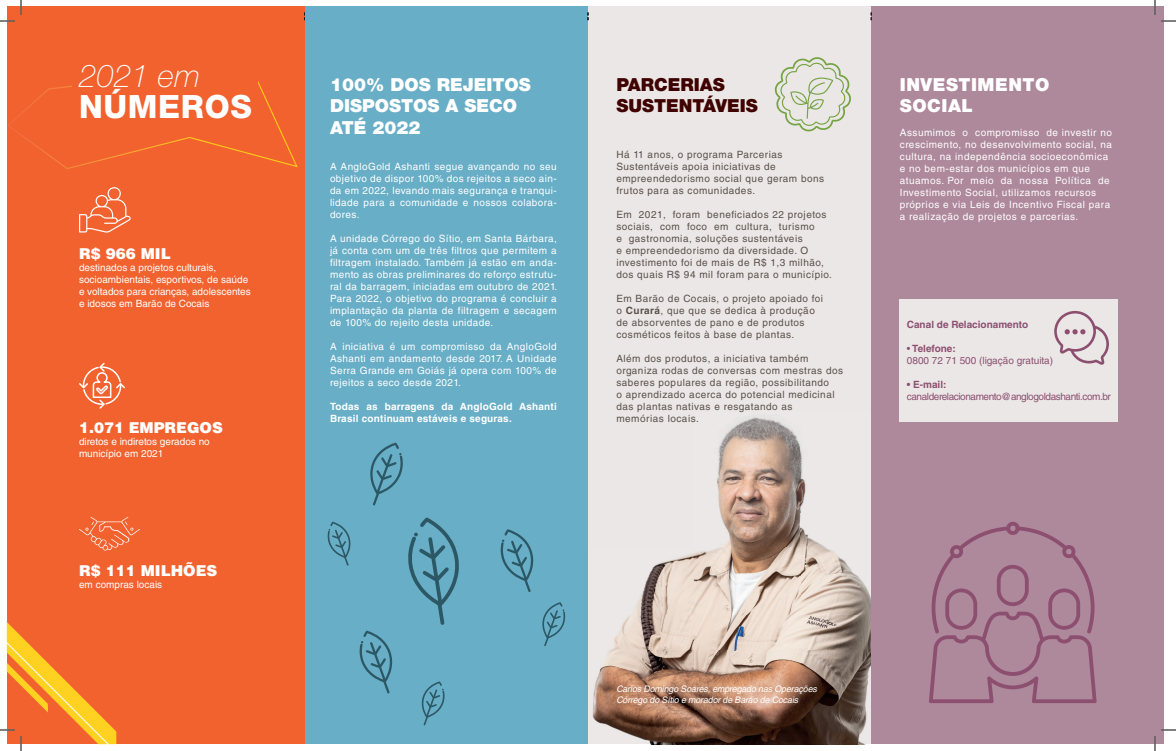
<style>
.page{position:relative;width:1176px;height:751px;background:#fff}
.page>*{position:absolute;margin:0;border:0;box-sizing:border-box;transform-origin:0 0}
.t1{font:800 32.1px "Helvetica Neue LT Std";letter-spacing:.02em;color:#fff}
.t2{font:italic 100 31.5px "Helvetica Neue LT Std";color:#fff}
.t3{font:900 18px/21.6px "Helvetica Neue LT Std";color:#fff}
.t4{font:900 18px/21.6px "Helvetica Neue LT Std";color:#3f0200}
.t5{font:900 18px/21.6px "Helvetica Neue LT Std";letter-spacing:.03em;color:#fff}
.t6{font:900 15px "Helvetica LT Std";color:#fff}
.t7{font:10px/12px "Helvetica LT Std";letter-spacing:.04em;color:#fff;text-align:justify}
.t8{font:10px/12px "Helvetica LT Std";letter-spacing:.05em;color:#59504b}
.t9{font:10px/12px "Helvetica LT Std";color:#fff}
.t10{font:700 10px/12px "Helvetica LT Std";letter-spacing:.02em;color:#fff}
.t11{font:10px "Helvetica LT Std";letter-spacing:-.04em;color:#8c4f70}
.t12{font:10px/12px "Helvetica LT Std";color:#8c4f70}
.t13{font:700 10px "Helvetica LT Std";color:#8c4f70}
.t14{font:italic 9px/10.8px "Helvetica LT Std";color:#fff}
.s1{font-weight:700}
</style>
<div class="page">
<img style="left:588px;top:743px;width:283px;height:1px">
<img style="left:588px;top:649px;width:106px;height:61px">
<img style="left:694px;top:649px;width:107px;height:61px">
<img style="left:801px;top:649px;width:70px;height:94px">
<img style="left:588px;top:710px;width:213px;height:33px">
<img style="left:588px;top:7px;width:283px;height:642px">
<div style="left:296px;top:7px;width:292px;height:737px;background:#68aec6"></div>
<div style="left:871px;top:7px;width:292px;height:737px;background:#ae889b"></div>
<div style="left:7px;top:7px;width:297px;height:737px;background:#f2622f"></div>
<svg style="left:408px;top:517px;width:51px;height:108px"></svg>
<svg style="left:328px;top:521px;width:22px;height:45px"></svg>
<svg style="left:542px;top:602px;width:23px;height:44px"></svg>
<svg style="left:422px;top:681px;width:23px;height:44px"></svg>
<svg style="left:370px;top:442px;width:33px;height:63px"></svg>
<svg style="left:501px;top:529px;width:32px;height:63px"></svg>
<svg style="left:359px;top:630px;width:33px;height:63px"></svg>
<div style="left:900px;top:299px;width:218px;height:123px;background:#eae7e6"></div>
<svg style="left:1054px;top:311px;width:55px;height:54px"></svg>
<svg style="left:8px;top:81px;width:290px;height:88px"></svg>
<div style="left:72px;top:43px;width:185px;height:94px;background:#f2622f"></div>
<svg style="left:79px;top:517px;width:61px;height:33px"></svg>
<svg style="left:79px;top:187px;width:52px;height:46px"></svg>
<svg style="left:79px;top:362px;width:46px;height:47px"></svg>
<svg style="left:929px;top:522px;width:168px;height:181px"></svg>
<svg style="left:775px;top:57px;width:76px;height:75px;background:#d6dbcb"></svg>
<svg style="left:1161px;top:729px;width:15px;height:1px"></svg>
<svg style="left:0;top:0;width:22px;height:22px"></svg>
<svg style="left:0;top:622px;width:117px;height:129px"></svg>
<svg style="left:1154px;top:0;width:22px;height:22px"></svg>
<svg style="left:1154px;top:736px;width:2px;height:15px"></svg>
<h2 class="t2" style="left:79px;top:58px;width:122px">2021 em</h2>
<h1 class="t1" style="left:79px;top:88px;width:174px">NÚMEROS</h1>
<h3 class="t6" style="left:79px;top:243px;width:93px">R$ 966 MIL</h3>
<p class="t9" style="left:79px;top:261px;width:173px">destinados a projetos culturais, socioambientais, esportivos, de saúde e voltados para crianças, adolescentes e idosos em Barão de Cocais</p>
<h3 class="t6" style="left:79px;top:418px;width:145px">1.071 EMPREGOS</h3>
<p class="t9" style="left:79px;top:435px;width:132px">diretos e indiretos gerados no município em 2021</p>
<h3 class="t6" style="left:79px;top:561px;width:140px">R$ 111 MILHÕES</h3>
<p class="t9" style="left:79px;top:579px;width:85px">em compras locais</p>
<h3 class="t3" style="left:330px;top:73px;width:202px">100% DOS REJEITOS<br>DISPOSTOS A SECO<br>ATÉ 2022</h3>
<p class="t7" style="left:330px;top:160px;width:228px">A AngloGold Ashanti segue avançando no seu objetivo de dispor 100% dos rejeitos a seco ain&shy;da em 2022, levando mais segurança e tranqui&shy;lidade para a comunidade e nossos colabora&shy;dores.</p>
<p class="t7" style="left:330px;top:232px;width:229px">A unidade Córrego do Sítio, em Santa Bárbara, já conta com um de três filtros que permitem a filtragem instalado. Também já estão em anda&shy;mento as obras preliminares do reforço estrutu&shy;ral da barragem, iniciadas em outubro de 2021.<br>Para 2022, o objetivo do programa é concluir a implantação da planta de filtragem e secagem de 100% do rejeito desta unidade.</p>
<p class="t7" style="left:330px;top:340px;width:228px">A iniciativa é um compromisso da AngloGold Ashanti em andamento desde 2017. A Unidade Serra Grande em Goiás já opera com 100% de rejeitos a seco desde 2021.</p>
<p class="t10" style="left:330px;top:400px;width:228px">Todas as barragens da AngloGold Ashanti<br>Brasil continuam estáveis e seguras.</p>
<h3 class="t4" style="left:616px;top:73px;width:143px">PARCERIAS<br>SUSTENTÁVEIS</h3>
<p class="t8" style="left:616px;top:148px;width:209px">Há 11 anos, o programa Parcerias Sustentáveis apoia iniciativas de empreendedorismo social que geram bons frutos para as comunidades.</p>
<p class="t8" style="left:616px;top:208px;width:217px">Em 2021, foram beneficiados 22 projetos sociais, com foco em cultura, turismo<br>e gastronomia, soluções sustentáveis<br>e empreendedorismo da diversidade. O investimento foi de mais de R$ 1,3 milhão, dos quais R$ 94 mil foram para o município.</p>
<p class="t8" style="left:616px;top:292px;width:208px">Em Barão de Cocais, o projeto apoiado foi o <span class="s1">Curará</span>, que que se dedica à produção de absorventes de pano e de produtos cosméticos feitos à base de plantas.</p>
<p class="t8" style="left:616px;top:352px;width:228px">Além dos produtos, a iniciativa também organiza rodas de conversas com mestras dos saberes populares da região, possibilitando<br>o aprendizado acerca do potencial medicinal das plantas nativas e resgatando as<br>memórias locais.</p>
<h3 class="t5" style="left:900px;top:73px;width:151px">INVESTIMENTO<br>SOCIAL</h3>
<p class="t7" style="left:900px;top:127px;width:214px;text-align:left">Assumimos o compromisso de investir no crescimento, no desenvolvimento social, na cultura, na independência socioeconômica e no bem-estar dos municípios em que atuamos. Por meio da nossa Política de Investimento Social, utilizamos recursos próprios e via Leis de Incentivo Fiscal para a realização de projetos e parcerias.</p>
<p class="t13" style="left:907px;top:318px;width:123px">Canal de Relacionamento</p>
<p class="t12" style="left:907px;top:342px;width:148px">• <span class="s1">Telefone:<br></span>0800 72 71 500 (ligação gratuita)</p>
<p class="t13" style="left:907px;top:378px;width:41px">• E-mail:</p>
<p class="t11" style="left:907px;top:391px;width:206px">canalderelacionamento@anglogoldashanti.com.br</p>
<p class="t14" style="left:616px;top:683px;width:204px">Carlos Domingo Soares,empregado nas Operações<br>Córrego do Sítio e moradorde Barão de Cocais</p>
</div>
